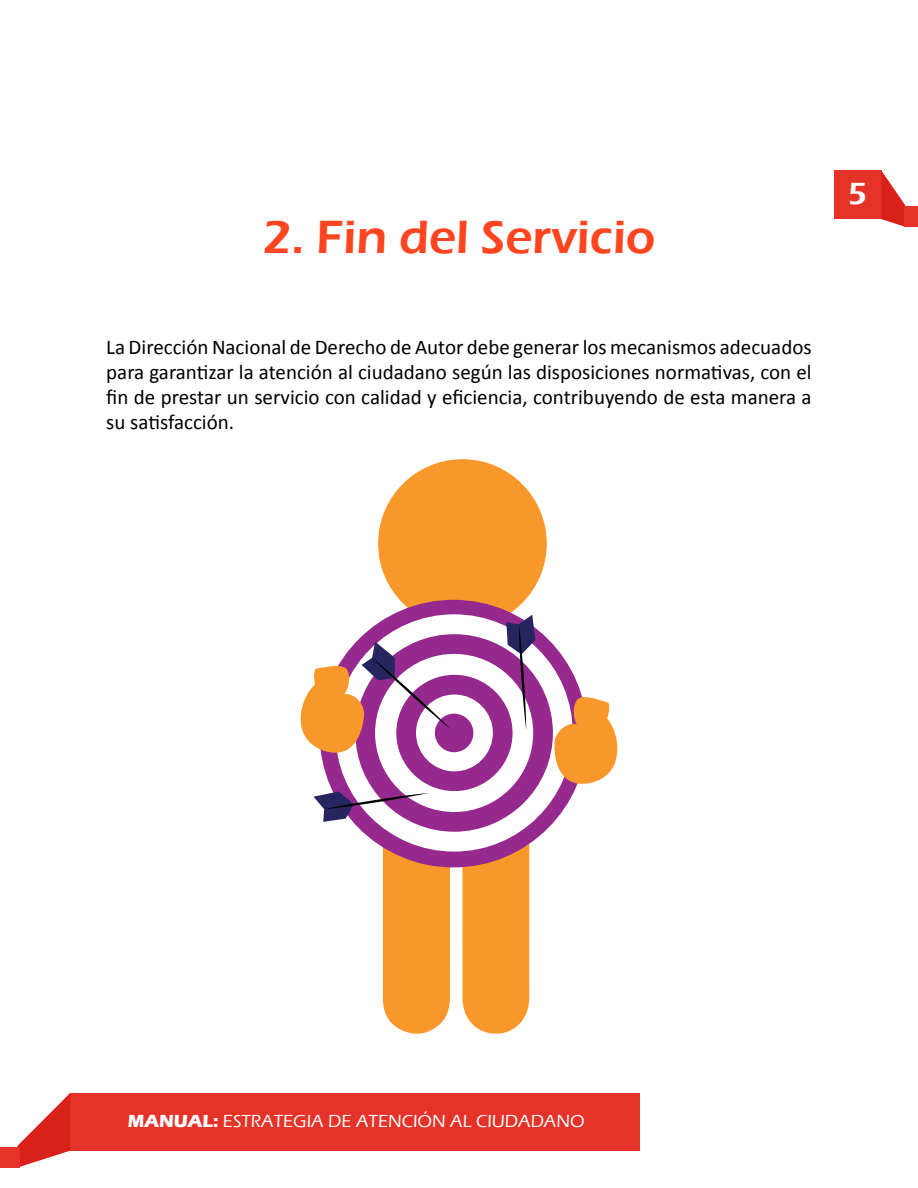
<style>
.page{position:relative;width:918px;height:1188px;background:#fff}
.page>*{position:absolute;margin:0;border:0;box-sizing:border-box;transform-origin:0 0}
.t1{font:600 48px "Eras ITC";color:#ff4520}
.t2{font:600 31.5px "Eras ITC";color:#fff}
.t3{font:21px/25.2px "Calibri";color:#000;text-align:justify}
.t4{font:500 18px "Eras ITC";color:#fff}
.s1{font-weight:700}
</style>
<div class="page">
<div style="left:834px;top:171px;width:47px;height:48px;background:#e63329"></div>
<svg style="left:881px;top:171px;width:24px;height:56px"></svg>
<div style="left:904px;top:206px;width:14px;height:21px;background:#e63329"></div>
<div style="left:70px;top:1093px;width:570px;height:58px;background:#e63329"></div>
<svg style="left:18px;top:1093px;width:52px;height:74px"></svg>
<div style="left:0;top:1147px;width:20px;height:21px;background:#e63329"></div>
<div style="left:378px;top:459px;width:169px;height:169px;background:#f8972a;border-radius:50%"></div>
<svg style="left:392px;top:600px;width:141px;height:15px;fill:#95298e"></svg>
<svg style="left:300px;top:615px;width:318px;height:419px"></svg>
<h1 class="t1" style="left:262px;top:210px;width:395px">2. Fin del Servicio</h1>
<p class="t3" style="left:106px;top:334px;width:707px">La Dirección Nacional de Derecho de Autor debe generar los mecanismos adecuados para garantizar la atención al ciudadano según las disposiciones normativas, con el fin de prestar un servicio con calidad y eficiencia, contribuyendo de esta manera a su satisfacción.</p>
<h2 class="t2" style="left:848px;top:176px;width:21px">5</h2>
<p class="t4" style="left:128px;top:1111px;width:458px"><span class="s1">MANUAL:</span> ESTRATEGIA DE ATENCIÓN AL CIUDADANO</p>
</div>
